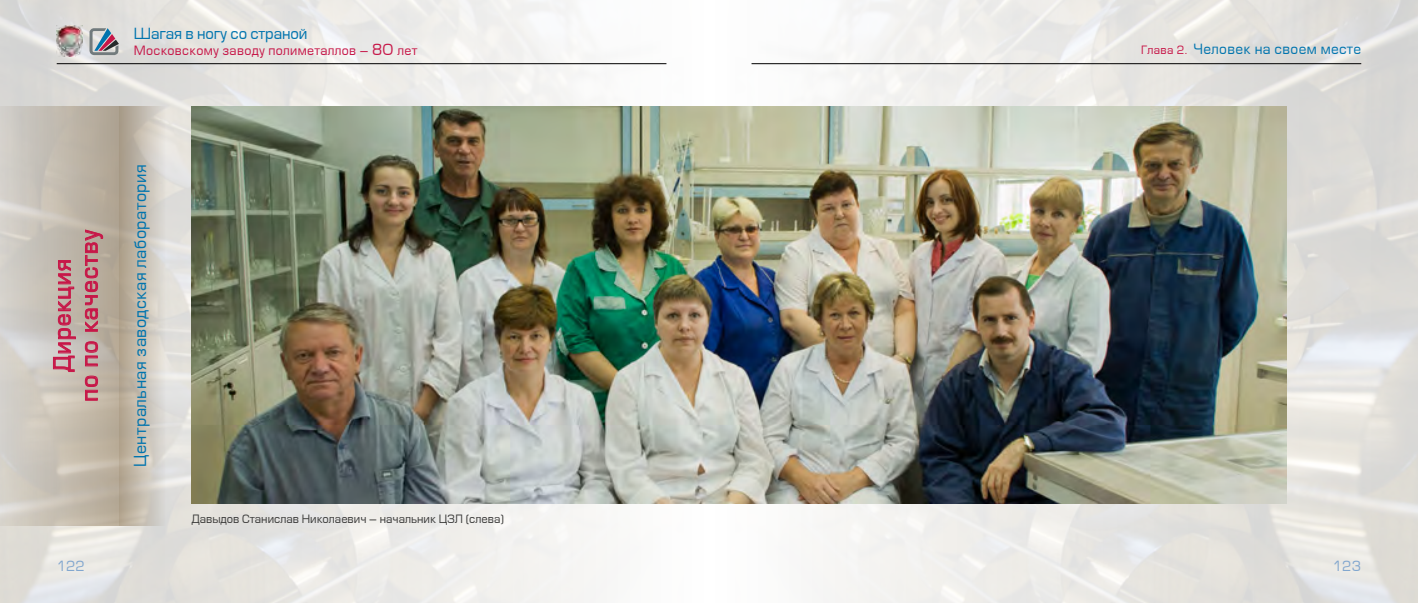
<style>
.page{position:relative;width:1418px;height:603px;background:#fff}
.page>*{position:absolute;margin:0;border:0;box-sizing:border-box;transform-origin:0 0}
.t1{font:22.5px/27px "Europe";letter-spacing:.05em;color:#c71748;text-align:center}
.t2{font:16.25px "Europe";letter-spacing:.025em;color:#0074ae}
.t3{font:15px "Europe";letter-spacing:-.01em;color:#0074ae}
.t4{font:13.75px "Europe";letter-spacing:.025em;color:#0074ae}
.t5{font:13.75px "Europe";color:#82a7cf}
.t6{font:12.5px "Europe";letter-spacing:.025em;color:#c71748}
.t7{font:11.25px "Europe";color:#3c3c3b}
.s1{font-size:15px}
.s2{font-size:11.25px;color:#c71748}
</style>
<div class="page">
<img style="left:0;top:0;width:1417px;height:602px">
<hr style="left:57px;top:63px;width:609px;height:1px;background:#000">
<hr style="left:751px;top:63px;width:610px;height:1px;background:#000">
<svg style="left:89px;top:28px;width:30px;height:27px"></svg>
<img style="left:57px;top:25px;width:25px;height:31px">
<svg style="left:0;top:106px;width:119px;height:419px;background:#c6beb3"></svg>
<div style="left:119px;top:106px;width:46px;height:419px;background:linear-gradient(to right,#ad9e89,#dfddd8)"></div>
<svg style="left:53px;top:260px;width:23px;height:112px;background:#c49398"></svg>
<svg style="left:85px;top:375px;width:13px;height:25px"></svg>
<svg style="left:85px;top:341px;width:13px;height:25px"></svg>
<svg style="left:85px;top:229px;width:18px;height:102px;background:#bb8385"></svg>
<img style="left:191px;top:106px;width:1095px;height:397px">
<h3 class="t3" style="left:134px;top:26px;width:175px">Шагая в ногу со страной</h3>
<p class="t6" style="left:134px;top:44px;width:285px">Московскому заводу полиметаллов – <span class="s1">80</span> лет</p>
<h1 class="t1" style="left:50px;top:401px;width:173px;rotate:-90deg">Дирекция<br>по по качеству</h1>
<h2 class="t2" style="left:132px;top:466px;width:303px;rotate:-90deg">Центральная заводская лаборатория</h2>
<p class="t7" style="left:191px;top:512px;width:314px">Давыдов Станислав Николаевич – начальник ЦЗЛ (слева)</p>
<p class="t4" style="left:1141px;top:42px;width:222px"><span class="s2">Глава 2.</span> Человек на своем месте</p>
<p class="t5" style="left:57px;top:558px;width:30px">122</p>
<p class="t5" style="left:1332px;top:558px;width:30px">123</p>
</div>
